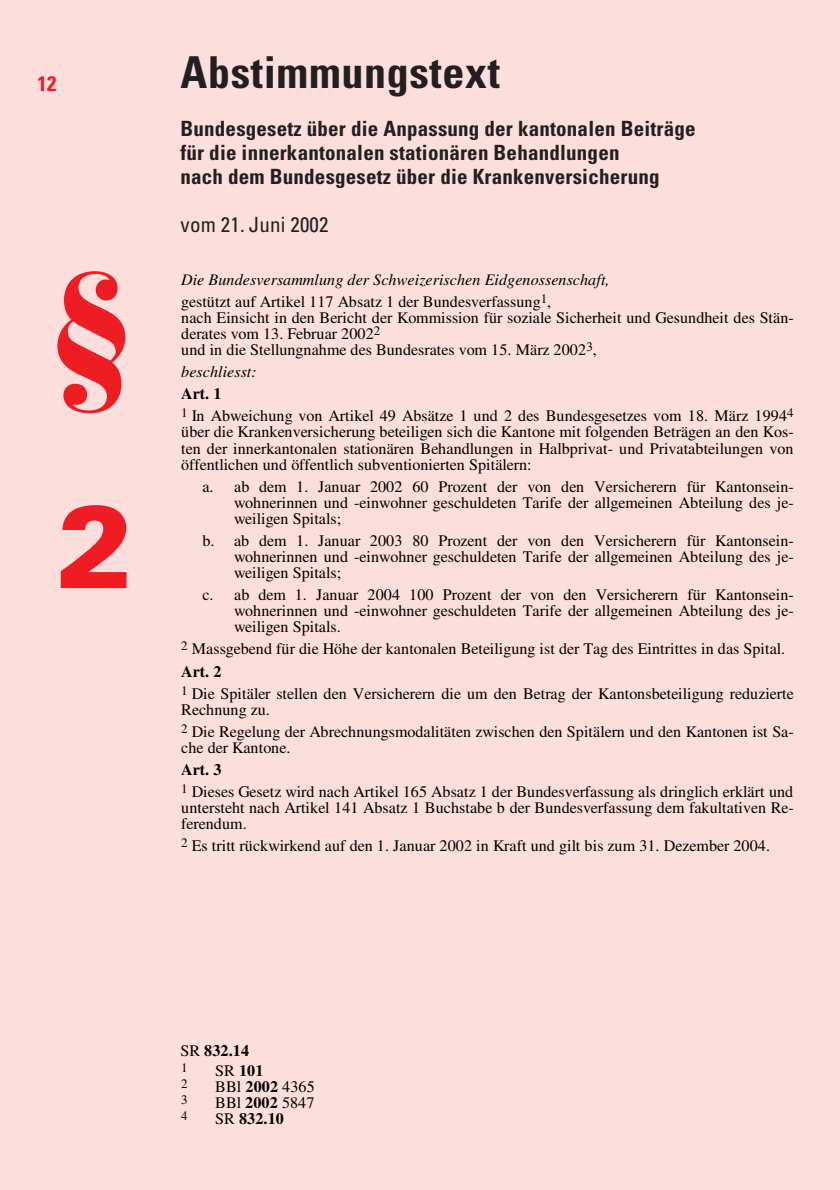
<style>
.page{position:relative;width:840px;height:1190px;background:#fff}
.page>*{position:absolute;margin:0;border:0;box-sizing:border-box;transform-origin:0 0}
.t1{font:900 146px "Bauer Bodoni";color:#ee1d23}
.t2{font:900 116px "Univers";color:#ee1d23}
.t3{font:700 condensed 44px "Univers";letter-spacing:.015em;color:#231f20}
.t4{font:700 condensed 21px/24px "Univers";letter-spacing:.01em;color:#231f20}
.t5{font:condensed 21px "Univers";letter-spacing:.01em;color:#231f20}
.t6{font:700 condensed 21px "Univers";color:#ee1d23}
.t7{font:16px/16px "Times";letter-spacing:.005em;color:#000}
.t8{font:italic 16px/22px "Times";letter-spacing:.005em;color:#000}
.t9{font:700 16px "Times";letter-spacing:.005em;color:#000}
.t10{font:13px "Times";color:#000}
.s1{font-style:normal}
.s2{font-weight:700}
.s3{font-weight:400}
</style>
<div class="page">
<div style="left:0;top:0;width:839px;height:1190px;background:#fcdedd"></div>
<h3 class="t6" style="left:38px;top:76px;width:20px">12</h3>
<h1 class="t1" style="left:47px;top:269px;width:91px">§</h1>
<h2 class="t2" style="left:57px;top:504px;width:79px">2</h2>
<h3 class="t3" style="left:180px;top:57px;width:321px">Abstimmungstext</h3>
<h3 class="t4" style="left:180px;top:119px;width:517px">Bundesgesetz über die Anpassung der kantonalen Beiträge für die innerkantonalen stationären Behandlungen<br>nach dem Bundesgesetz über die Krankenversicherung</h3>
<h3 class="t5" style="left:180px;top:217px;width:150px">vom 21. Juni 2002</h3>
<p class="t8" style="left:181px;top:270px;width:430px">Die Bundesversammlung der Schweizerischen Eidgenossenschaft, <span class="s1">gestützt auf Artikel 117 Absatz 1 der Bundesverfassung</span><sup>1</sup><span class="s1">,</span></p>
<p class="t7" style="left:181px;top:311px;width:614px">nach Einsicht in den Bericht der Kommission für soziale Sicherheit und Gesundheit des Stän&shy;derates vom 13. Februar 2002<sup>2<br></sup>und in die Stellungnahme des Bundesrates vom 15. März 2002<sup>3</sup>,</p>
<p class="t8" style="left:181px;top:362px;width:77px">beschliesst:</p>
<p class="t7" style="left:181px;top:384px;width:614px;line-height:22px"><span class="s2">Art. 1<br></span><sup>1</sup> In Abweichung von Artikel 49 Absätze 1 und 2 des Bundesgesetzes vom 18. März 1994<sup>4</sup></p>
<p class="t7" style="left:181px;top:426px;width:614px;text-align:justify">über die Krankenversicherung beteiligen sich die Kantone mit folgenden Beträgen an den Kos&shy;ten der innerkantonalen stationären Behandlungen in Halbprivat- und Privatabteilungen von öffentlichen und öffentlich subventionierten Spitälern:</p>
<p class="t7" style="left:234px;top:480px;width:561px;text-align:justify;text-indent:-32px">a. ab dem 1. Januar 2002 60 Prozent der von den Versicherern für Kantonsein&shy;wohnerinnen und -einwohner geschuldeten Tarife der allgemeinen Abteilung des je&shy;weiligen Spitals;</p>
<p class="t7" style="left:234px;top:534px;width:561px;text-align:justify;text-indent:-32px">b. ab dem 1. Januar 2003 80 Prozent der von den Versicherern für Kantonsein&shy;wohnerinnen und -einwohner geschuldeten Tarife der allgemeinen Abteilung des je&shy;weiligen Spitals;</p>
<p class="t7" style="left:234px;top:588px;width:561px;text-align:justify;text-indent:-32px">c. ab dem 1. Januar 2004 100 Prozent der von den Versicherern für Kantonsein&shy;wohnerinnen und -einwohner geschuldeten Tarife der allgemeinen Abteilung des je&shy;weiligen Spitals.</p>
<p class="t7" style="left:181px;top:640px;width:614px;line-height:22px"><sup>2</sup> Massgebend für die Höhe der kantonalen Beteiligung ist der Tag des Eintrittes in das Spital.<br><span class="s2">Art. 2<br></span><sup>1</sup> Die Spitäler stellen den Versicherern die um den Betrag der Kantonsbeteiligung reduzierte</p>
<p class="t7" style="left:181px;top:700px;width:614px;line-height:22px">Rechnung zu.<br><sup>2</sup> Die Regelung der Abrechnungsmodalitäten zwischen den Spitälern und den Kantonen ist Sa-</p>
<p class="t7" style="left:181px;top:741px;width:111px">che der Kantone.</p>
<p class="t7" style="left:181px;top:760px;width:614px;line-height:22px"><span class="s2">Art. 3<br></span><sup>1</sup> Dieses Gesetz wird nach Artikel 165 Absatz 1 der Bundesverfassung als dringlich erklärt und</p>
<p class="t7" style="left:181px;top:801px;width:614px">untersteht nach Artikel 141 Absatz 1 Buchstabe b der Bundesverfassung dem fakultativen Re&shy;ferendum.</p>
<p class="t7" style="left:181px;top:839px;width:590px"><sup>2</sup> Es tritt rückwirkend auf den 1. Januar 2002 in Kraft und gilt bis zum 31. Dezember 2004.</p>
<p class="t9" style="left:181px;top:1045px;width:70px"><span class="s3">SR</span> 832.14</p>
<p class="t10" style="left:181px;top:1063px;width:8px">1</p>
<p class="t9" style="left:215px;top:1065px;width:50px"><span class="s3">SR</span> 101</p>
<p class="t10" style="left:181px;top:1079px;width:8px">2</p>
<p class="t7" style="left:215px;top:1080px;width:101px">BBl <span class="s2">2002</span> 4365</p>
<p class="t10" style="left:181px;top:1095px;width:8px">3</p>
<p class="t7" style="left:215px;top:1096px;width:101px">BBl <span class="s2">2002</span> 5847</p>
<p class="t10" style="left:181px;top:1111px;width:8px">4</p>
<p class="t9" style="left:215px;top:1113px;width:70px"><span class="s3">SR</span> 832.10</p>
</div>
